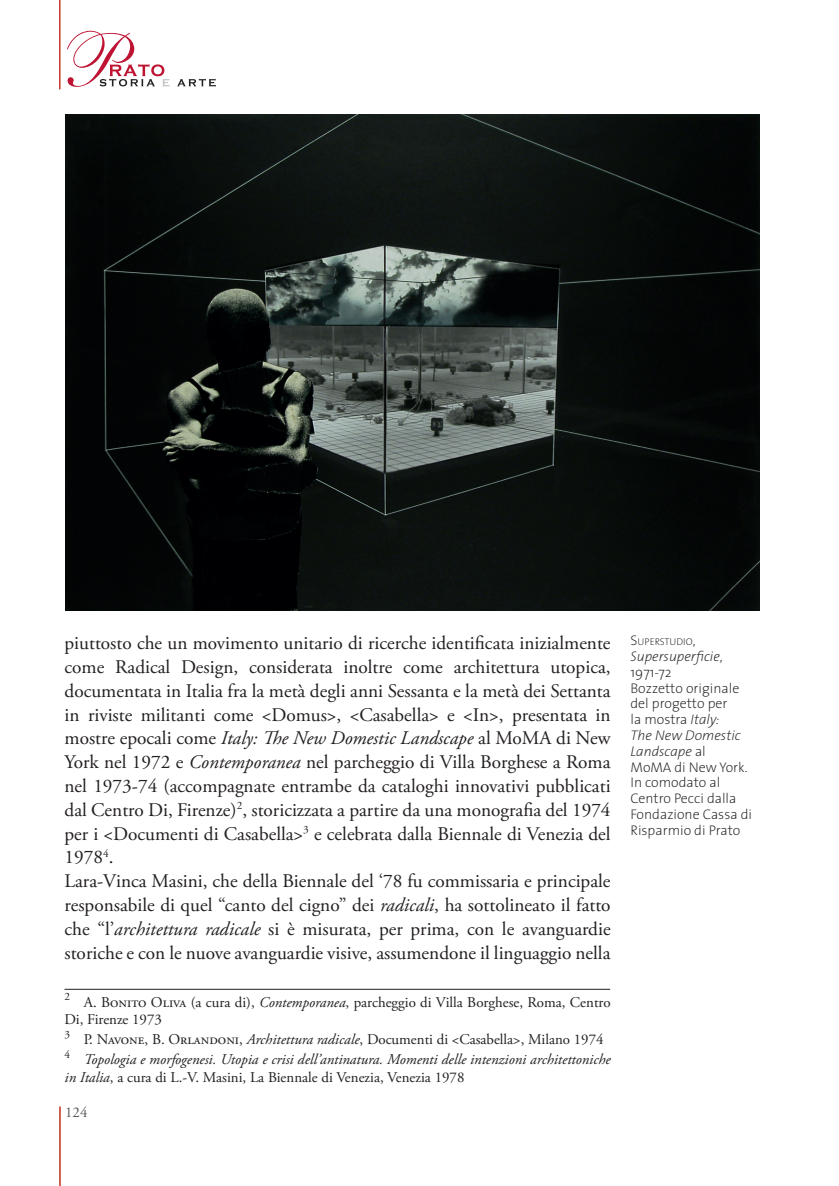
<style>
.page{position:relative;width:839px;height:1186px;background:#fff}
.page>*{position:absolute;margin:0;border:0;box-sizing:border-box;transform-origin:0 0}
.t1{font:19.25px/23.8px "Adobe Garamond Pro";color:#231f20}
.t2{font:italic 14.88px/19.9px "Adobe Garamond Pro";color:#231f20}
.t3{font:14.88px/17.5px "Adobe Garamond Pro";color:#231f20}
.t4{font:14.88px "Adobe Garamond Pro";color:#57585a}
.t5{font:200 14px/15.8px "The Sans";color:#231f20}
.t6{font:200 9.8px "The Sans";color:#231f20}
.s1{font-style:italic}
.s2{font-style:normal}
.s3{font-size:14px}
</style>
<div class="page">
<svg style="left:177px;top:79px;width:39px;height:8px"></svg>
<svg style="left:67px;top:31px;width:102px;height:56px"></svg>
<hr style="left:59px;top:0;width:1px;height:89px;background:#c02d19">
<hr style="left:60px;top:1106px;width:1px;height:80px;background:#c02d19">
<hr style="left:64px;top:989px;width:546px;height:1px;background:#231f20">
<img style="left:65px;top:114px;width:694px;height:496px">
<p class="t1" style="left:64px;top:632px;width:547px">piuttosto che un movimento unitario di ricerche identificata inizialmente come Radical Design, considerata inoltre come architettura utopica, documentata in Italia fra la metà degli anni Sessanta e la metà dei Settanta in riviste militanti come &lt;Domus&gt;, &lt;Casabella&gt; e &lt;In&gt;, presentata in mostre epocali come <span class="s1">Italy: The New Domestic Landscape</span> al MoMA di New York nel 1972 e <span class="s1">Contemporanea</span> nel parcheggio di Villa Borghese a Roma nel 1973-74 (accompagnate entrambe da cataloghi innovativi pubblicati dal Centro Di, Firenze)<sup>2</sup>, storicizzata a partire da una monografia del 1974 per i &lt;Documenti di Casabella&gt;<sup>3</sup> e celebrata dalla Biennale di Venezia del 1978<sup>4</sup>.<br>Lara-Vinca Masini, che della Biennale del ‘78 fu commissaria e principale responsabile di quel “canto del cigno” dei <span class="s1">radicali</span>, ha sottolineato il fatto che “l’<span class="s1">architettura radicale</span> si è misurata, per prima, con le avanguardie storiche e con le nuove avanguardie visive, assumendone il linguaggio nella</p>
<p class="t3" style="left:64px;top:994px;width:547px"><sup>2</sup> A. Bonito Oliva (a cura di), <span class="s1">Contemporanea</span>, parcheggio di Villa Borghese, Roma, Centro<br>Di, Firenze 1973</p>
<p class="t2" style="left:64px;top:1030px;width:547px"><sup>3</sup> <span class="s2">P. Navone, B. Orlandoni,</span> Architettura radicale<span class="s2">, Documenti di &lt;Casabella&gt;, Milano 1974<br></span><sup>4</sup> Topologia e morfogenesi. Utopia e crisi dell’antinatura. Momenti delle intenzioni architettoniche</p>
<p class="t3" style="left:64px;top:1068px;width:401px"><span class="s1">in Italia</span>, a cura di L.-V. Masini, La Biennale di Venezia, Venezia 1978</p>
<p class="t4" style="left:65px;top:1103px;width:24px">124</p>
<p class="t6" style="left:630px;top:634px;width:66px"><span class="s3">S</span>UPERSTUDIO<span class="s3">,</span></p>
<p class="t5" style="left:630px;top:648px;width:123px"><span class="s1">Supersuperficie</span>,<br>1971-72<br>Bozzetto originale del progetto per<br>la mostra <span class="s1">Italy:<br>The New Domestic<br>Landscape</span> al<br>MoMA di New York.<br>In comodato al<br>Centro Pecci dalla<br>Fondazione Cassa di<br>Risparmio di Prato</p>
</div>
